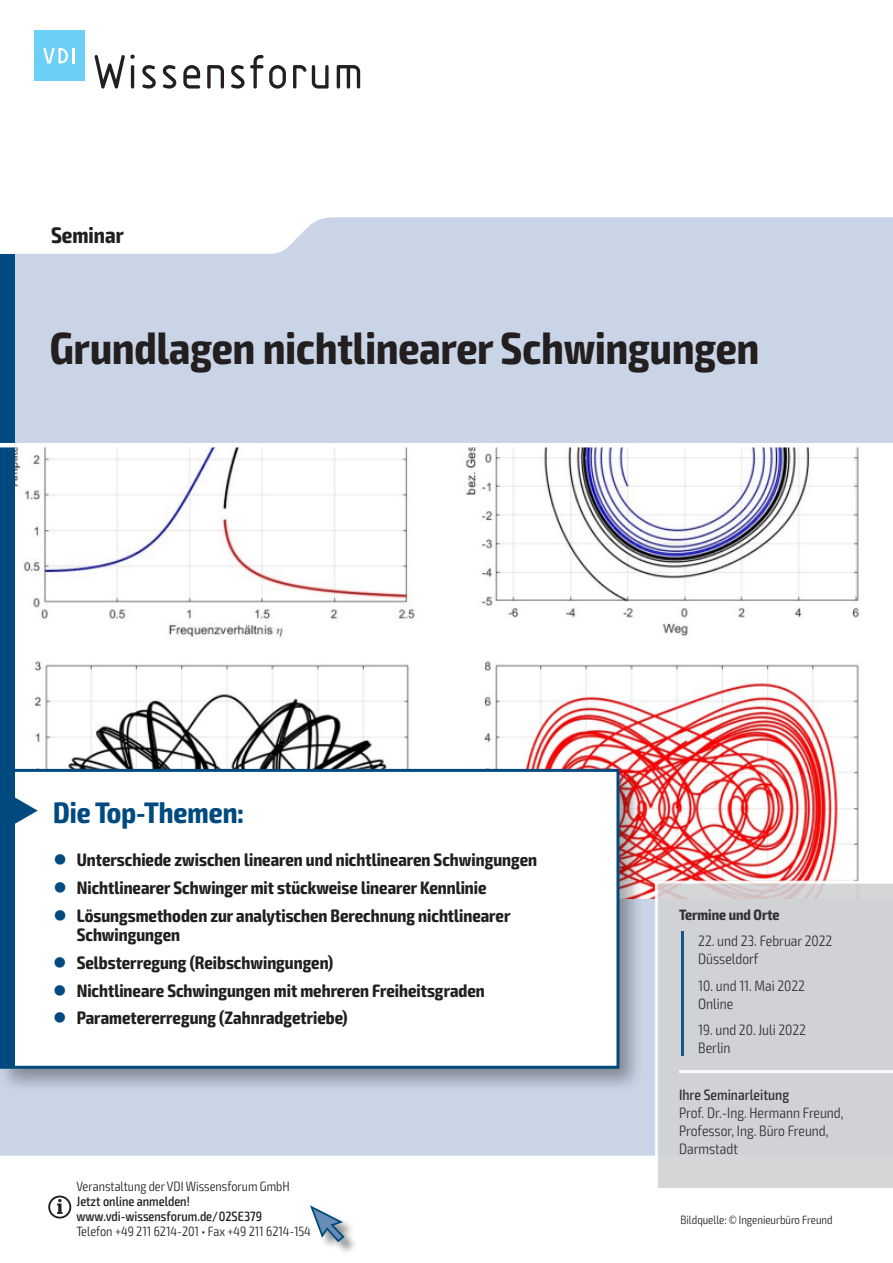
<style>
.page{position:relative;width:893px;height:1263px;background:#fff}
.page>*{position:absolute;margin:0;border:0;box-sizing:border-box;transform-origin:0 0}
.t1{font:700 condensed 45px "Exo 2";color:#231f20}
.t2{font:700 condensed 29.7px "Exo 2";color:#004a7f}
.t3{font:700 condensed 22.5px "Exo 2";color:#231f20}
.t4{font:700 condensed 18px/19.5px "Exo 2";color:#231f20}
.t5{font:300 condensed 15px/18px "Exo 2";color:#231f20}
.t6{font:500 condensed 15px "Exo 2";color:#231f20}
.t7{font:700 condensed 15px "Exo 2";color:#231f20}
.t8{font:300 condensed 13.5px "Exo 2";color:#231f20}
.t9{font:500 condensed 13.5px/15px "Exo 2";color:#231f20}
.t10{font:300 condensed 12px "Exo 2";color:#231f20}
.s1{color:#004a7f}
</style>
<div class="page">
<div style="left:0;top:217px;width:893px;height:938px;background:#c9d5e6"></div>
<img style="left:14px;top:447px;width:879px;height:451px">
<div style="left:0;top:765px;width:644px;height:328px;background:#231f20;opacity:.4"></div>
<div style="left:2px;top:770px;width:616px;height:297px;background:#fff"></div>
<div style="left:3px;top:772px;width:11px;height:294px;background:#004a7f"></div>
<div style="left:0;top:769px;width:619px;height:300px;border:3px solid #004a7f"></div>
<svg style="left:14px;top:796px;width:24px;height:29px"></svg>
<div style="left:0;top:254px;width:14px;height:519px;background:#004a7f"></div>
<div style="left:311px;top:1206px;width:47px;height:49px;background:#231f20;opacity:.5"></div>
<svg style="left:310px;top:1205px;width:36px;height:38px"></svg>
<hr style="left:0;top:443px;width:893px;height:4px;background:#fff">
<div style="left:655px;top:881px;width:238px;height:307px;background:#d0d2d5"></div>
<svg style="left:48px;top:1195px;width:23px;height:23px"></svg>
<svg style="left:94px;top:54px;width:41px;height:35px"></svg>
<svg style="left:142px;top:65px;width:14px;height:24px"></svg>
<svg style="left:163px;top:65px;width:13px;height:24px"></svg>
<svg style="left:183px;top:65px;width:17px;height:24px"></svg>
<svg style="left:207px;top:65px;width:17px;height:24px"></svg>
<svg style="left:231px;top:55px;width:55px;height:34px"></svg>
<svg style="left:293px;top:65px;width:36px;height:24px"></svg>
<svg style="left:337px;top:65px;width:23px;height:24px"></svg>
<div style="left:34px;top:30px;width:50px;height:51px;background:#6bcff6"></div>
<svg style="left:43px;top:48px;width:31px;height:15px"></svg>
<p class="t3" style="left:51px;top:221px;width:74px">Seminar</p>
<h1 class="t1" style="left:50px;top:321px;width:711px">Grundlagen nichtlinearer Schwingungen</h1>
<h2 class="t2" style="left:53px;top:794px;width:192px">Die Top-Themen:</h2>
<p class="t4" style="left:53px;top:850px;width:485px"><span class="s1">●</span> Unterschiede zwischen linearen und nichtlinearen Schwingungen</p>
<p class="t4" style="left:53px;top:878px;width:435px"><span class="s1">●</span> Nichtlinearer Schwinger mit stückweise linearer Kennlinie</p>
<p class="t4" style="left:77px;top:906px;width:435px;text-indent:-23px"><span class="s1">●</span> Lösungsmethoden zur analytischen Berechnung nichtlinearer<br>Schwingungen</p>
<p class="t4" style="left:53px;top:953px;width:282px"><span class="s1">●</span> Selbsterregung (Reibschwingungen)</p>
<p class="t4" style="left:53px;top:981px;width:433px"><span class="s1">●</span> Nichtlineare Schwingungen mit mehreren Freiheitsgraden</p>
<p class="t4" style="left:53px;top:1009px;width:296px"><span class="s1">●</span> Parametererregung (Zahnradgetriebe)</p>
<p class="t8" style="left:77px;top:1178px;width:215px">Veranstaltung der VDI Wissensforum GmbH</p>
<p class="t9" style="left:77px;top:1194px;width:187px">Jetzt online anmelden! www.vdi-wissensforum.de/02SE379</p>
<p class="t8" style="left:77px;top:1223px;width:236px">Telefon +49 211 6214-201 • Fax +49 211 6214-154</p>
<p class="t7" style="left:679px;top:905px;width:102px">Termine und Orte</p>
<p class="t5" style="left:698px;top:932px;width:136px">22. und 23. Februar 2022<br>Düsseldorf</p>
<p class="t5" style="left:698px;top:976px;width:108px">10. und 11. Mai 2022<br>Online</p>
<p class="t5" style="left:698px;top:1021px;width:109px">19. und 20. Juli 2022<br>Berlin</p>
<p class="t6" style="left:679px;top:1086px;width:112px">Ihre Seminarleitung</p>
<p class="t5" style="left:679px;top:1104px;width:166px">Prof. Dr.-Ing. Hermann Freund,<br>Professor, Ing. Büro Freund,<br>Darmstadt</p>
<p class="t10" style="left:681px;top:1212px;width:154px">Bildquelle: © Ingenieurbüro Freund</p>
</div>
